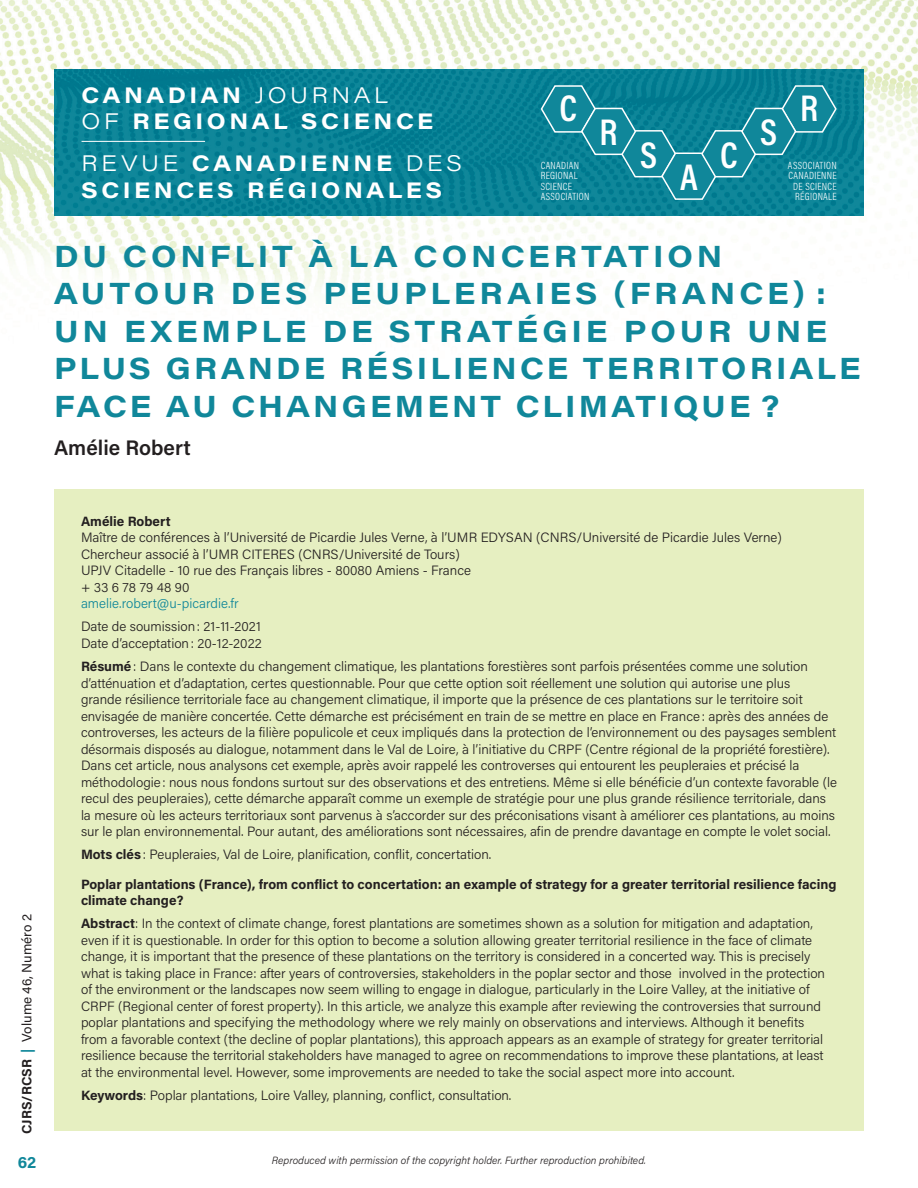
<style>
.page{position:relative;width:918px;height:1188px;background:#fff}
.page>*{position:absolute;margin:0;border:0;box-sizing:border-box;transform-origin:0 0}
.t1{font:600 37.5px "Acumin Pro Cond";color:#fff}
.t2{font:700 30px/37.5px "Acumin Pro Wide";letter-spacing:.12em;color:#10879a}
.t3{font:700 22.05px/26.4px "Acumin Pro Wide";letter-spacing:.16em;color:#fff}
.t4{font:600 21px "Acumin Pro";color:#231f20}
.t5{font:700 16.5px "Acumin Pro";color:#10879a}
.t6{font:300 13.5px/16.5px "Acumin Pro";color:#231f20}
.t7{font:700 13.5px/29.2px "Acumin Pro";color:#231f20}
.t8{font:300 13.5px "Acumin Pro";color:#10879a}
.t9{font:13.5px "Acumin Pro";color:#231f20}
.t10{font:italic 300 10.5px "Acumin Pro";color:#231f20}
.t11{font:300 10.5px/10.5px "Acumin Pro Cond";letter-spacing:.03em;color:#fff}
.s1{font-weight:300}
.s2{font-weight:700}
.s3{font-weight:700;color:#10879a}
</style>
<div class="page">
<img style="left:0;top:0;width:918px;height:297px">
<div style="left:54px;top:489px;width:810px;height:642px;background:#e6efc1"></div>
<img style="left:54px;top:69px;width:810px;height:146px">
<hr style="left:82px;top:141px;width:123px;height:1px;background:#fff">
<svg style="left:540px;top:85px;width:298px;height:116px;background:#15889b"></svg>
<h3 class="t3" style="left:82px;top:80px;width:353px">CANADIAN <span class="s1">JOURNAL<br>OF</span> REGIONAL SCIENCE</h3>
<h3 class="t3" style="left:82px;top:149px;width:382px"><span class="s1">REVUE</span> CANADIENNE <span class="s1">DES<br></span>SCIENCES RÉGIONALES</h3>
<h1 class="t1" style="left:560px;top:84px;width:19px">C</h1>
<h1 class="t1" style="left:800px;top:84px;width:20px">R</h1>
<h1 class="t1" style="left:760px;top:108px;width:19px">S</h1>
<h1 class="t1" style="left:600px;top:108px;width:20px">R</h1>
<h1 class="t1" style="left:640px;top:130px;width:19px">S</h1>
<h1 class="t1" style="left:720px;top:130px;width:19px">C</h1>
<p class="t11" style="left:541px;top:170px;width:50px">REGIONAL<br>SCIENCE<br>ASSOCIATION</p>
<p class="t11" style="left:788px;top:160px;width:50px;text-align:right">ASSOCIATION<br>CANADIENNE<br>DE SCIENCE<br>RÉGIONALE</p>
<p class="t11" style="left:541px;top:160px;width:40px">CANADIAN</p>
<h1 class="t1" style="left:680px;top:152px;width:19px">A</h1>
<h2 class="t2" style="left:54px;top:236px;width:808px">DU CONFLIT À LA CONCERTATION<br>AUTOUR DES PEUPLERAIES (FRANCE) :<br>UN EXEMPLE DE STRATÉGIE POUR UNE<br>PLUS GRANDE RÉSILIENCE TERRITORIALE<br>FACE AU CHANGEMENT CLIMATIQUE ?</h2>
<h3 class="t4" style="left:54px;top:433px;width:138px">Amélie Robert</h3>
<p class="t9" style="left:17px;top:1134px;width:221px;rotate:-90deg"><span class="s2">CJRS/RCSR</span> <span class="s3">|</span> Volume 46, Numéro 2</p>
<p class="t7" style="left:81px;top:506px;width:91px">Amélie Robert</p>
<p class="t6" style="left:81px;top:529px;width:702px">Maître de conférences à l’Université de Picardie Jules Verne, à l’UMR EDYSAN (CNRS/Université de Picardie Jules Verne)<br>Chercheur associé à l’UMR CITERES (CNRS/Université de Tours)<br>UPJV Citadelle - 10 rue des Français libres - 80080 Amiens - France<br>+ 33 6 78 79 48 90</p>
<p class="t8" style="left:81px;top:594px;width:159px">amelie.robert@u-picardie.fr</p>
<p class="t6" style="left:81px;top:618px;width:182px">Date de soumission: 21-11-2021<br>Date d’acceptation: 20-12-2022</p>
<p class="t6" style="left:81px;top:658px;width:758px"><span class="s2">Résumé</span>: Dans le contexte du changement climatique, les plantations forestières sont parfois présentées comme une solution d’atténuation et d’adaptation, certes questionnable. Pour que cette option soit réellement une solution qui autorise une plus<br>grande résilience territoriale face au changement climatique, il importe que la présence de ces plantations sur le territoire soit envisagée de manière concertée. Cette démarche est précisément en train de se mettre en place en France: après des années de controverses, les acteurs de la filière populicole et ceux impliqués dans la protection de l’environnement ou des paysages semblent désormais disposés au dialogue, notamment dans le Val de Loire, à l’initiative du CRPF (Centre régional de la propriété forestière).<br>Dans cet article, nous analysons cet exemple, après avoir rappelé les controverses qui entourent les peupleraies et précisé la méthodologie: nous nous fondons surtout sur des observations et des entretiens. Même si elle bénéficie d’un contexte favorable (le recul des peupleraies), cette démarche apparaît comme un exemple de stratégie pour une plus grande résilience territoriale, dans la mesure où les acteurs territoriaux sont parvenus à s’accorder sur des préconisations visant à améliorer ces plantations, au moins sur le plan environnemental. Pour autant, des améliorations sont nécessaires, afin de prendre davantage en compte le volet social.</p>
<p class="t7" style="left:81px;top:840px;width:757px">Mots clés<span class="s1">: Peupleraies, Val de Loire, planification, conflit, concertation.<br></span>Poplar plantations (France), from conflict to concertation: an example of strategy for a greater territorial resilience facing</p>
<p class="t6" style="left:81px;top:888px;width:733px;line-height:23.2px"><span class="s2">climate change?<br>Abstract</span>: In the context of climate change, forest plantations are sometimes shown as a solution for mitigation and adaptation,</p>
<p class="t6" style="left:81px;top:931px;width:746px">even if it is questionable. In order for this option to become a solution allowing greater territorial resilience in the face of climate change, it is important that the presence of these plantations on the territory is considered in a concerted way. This is precisely what is taking place in France: after years of controversies, stakeholders in the poplar sector and those involved in the protection of the environment or the landscapes now seem willing to engage in dialogue, particularly in the Loire Valley, at the initiative of CRPF (Regional center of forest property). In this article, we analyze this example after reviewing the controversies that surround poplar plantations and specifying the methodology where we rely mainly on observations and interviews. Although it benefits from a favorable context (the decline of poplar plantations), this approach appears as an example of strategy for greater territorial resilience because the territorial stakeholders have managed to agree on recommendations to improve these plantations, at least at the environmental level. However, some improvements are needed to take the social aspect more into account.</p>
<p class="t6" style="left:81px;top:1087px;width:432px"><span class="s2">Keywords</span>: Poplar plantations, Loire Valley, planning, conflict, consultation.</p>
<p class="t5" style="left:18px;top:1150px;width:20px">62</p>
<p class="t10" style="left:272px;top:1153px;width:376px">Reproduced with permission of the copyright holder. Further reproduction prohibited.</p>
</div>
